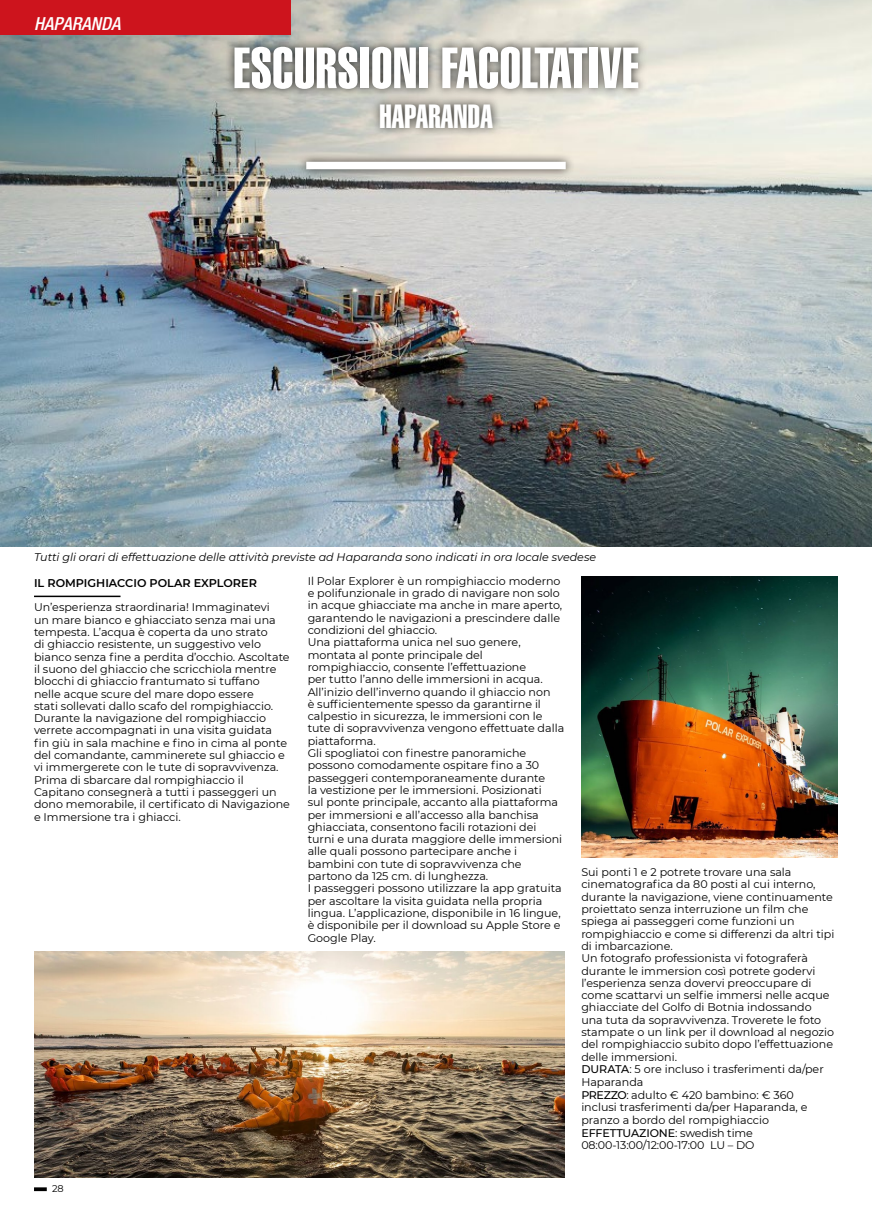
<style>
.page{position:relative;width:872px;height:1212px;background:#fff}
.page>*{position:absolute;margin:0;border:0;box-sizing:border-box;transform-origin:0 0}
.t1{font:57px "Helvetica LT Std Extra Comp";letter-spacing:.01em;color:#fff}
.t2{font:33px "Helvetica LT Std Extra Comp";letter-spacing:.01em;color:#fff}
.t3{font:italic 500 condensed 18px "Helvetica Neue LT Std";color:#fff}
.t4{font:600 11.25px "Montserrat";color:#000}
.t5{font:11.1px/12.3px "Montserrat";color:#000}
.t6{font:italic 11.1px "Montserrat";color:#000}
.t7{font:9.75px "Montserrat";color:#000}
.s1{font-weight:500}
</style>
<div class="page">
<svg style="left:34px;top:1187px;width:13px;height:4px"></svg>
<img style="left:0;top:0;width:872px;height:546px">
<hr style="left:34px;top:596px;width:86px;height:1px;background:#000">
<div style="left:0;top:0;width:291px;height:34px;background:#cd141d"></div>
<div style="left:224px;top:37px;width:423px;height:142px;background:#000;opacity:.75"></div>
<div style="left:306px;top:162px;width:260px;height:7px;background:#fff"></div>
<img style="left:34px;top:952px;width:530px;height:226px">
<img style="left:581px;top:576px;width:257px;height:281px">
<h3 class="t3" style="left:34px;top:13px;width:88px">HAPARANDA</h3>
<h1 class="t1" style="left:233px;top:34px;width:407px">ESCURSIONI FACOLTATIVE</h1>
<h2 class="t2" style="left:379px;top:96px;width:115px">HAPARANDA</h2>
<p class="t6" style="left:34px;top:550px;width:563px">Tutti gli orari di effettuazione delle attività previste ad Haparanda sono indicati in ora locale svedese</p>
<p class="t4" style="left:34px;top:575px;width:224px">IL ROMPIGHIACCIO POLAR EXPLORER</p>
<p class="t5" style="left:34px;top:601px;width:257px">Un’esperienza straordinaria! Immaginatevi<br>un mare bianco e ghiacciato senza mai una tempesta. L’acqua è coperta da uno strato<br>di ghiaccio resistente, un suggestivo velo bianco senza fine a perdita d’occhio. Ascoltate il suono del ghiaccio che scricchiola mentre blocchi di ghiaccio frantumato si tuffano<br>nelle acque scure del mare dopo essere<br>stati sollevati dallo scafo del rompighiaccio.<br>Durante la navigazione del rompighiaccio verrete accompagnati in una visita guidata fin giù in sala machine e fino in cima al ponte del comandante, camminerete sul ghiaccio e vi immergerete con le tute di sopravvivenza.<br>Prima di sbarcare dal rompighiaccio il Capitano consegnerà a tutti i passeggeri un dono memorabile, il certificato di Navigazione e Immersione tra i ghiacci.</p>
<p class="t5" style="left:308px;top:574px;width:258px">Il Polar Explorer è un rompighiaccio moderno e polifunzionale in grado di navigare non solo in acque ghiacciate ma anche in mare aperto, garantendo le navigazioni a prescindere dalle condizioni del ghiaccio.<br>Una piattaforma unica nel suo genere, montata al ponte principale del rompighiaccio, consente l’effettuazione<br>per tutto l’anno delle immersioni in acqua.<br>All’inizio dell’inverno quando il ghiaccio non<br>è sufficientemente spesso da garantirne il calpestio in sicurezza, le immersioni con le tute di sopravvivenza vengono effettuate dalla piattaforma.<br>Gli spogliatoi con finestre panoramiche possono comodamente ospitare fino a 30 passeggeri contemporaneamente durante<br>la vestizione per le immersioni. Posizionati<br>sul ponte principale, accanto alla piattaforma per immersioni e all’accesso alla banchisa ghiacciata, consentono facili rotazioni dei turni e una durata maggiore delle immersioni alle quali possono partecipare anche i bambini con tute di sopravvivenza che partono da 125 cm. di lunghezza.<br>I passeggeri possono utilizzare la app gratuita per ascoltare la visita guidata nella propria lingua. L’applicazione, disponibile in 16 lingue, è disponibile per il download su Apple Store e Google Play.</p>
<p class="t7" style="left:52px;top:1182px;width:13px">28</p>
<p class="t5" style="left:581px;top:865px;width:254px">Sui ponti 1 e 2 potrete trovare una sala cinematografica da 80 posti al cui interno, durante la navigazione, viene continuamente proiettato senza interruzione un film che spiega ai passeggeri come funzioni un rompighiaccio e come si differenzi da altri tipi di imbarcazione.<br>Un fotografo professionista vi fotograferà durante le immersion così potrete godervi l’esperienza senza dovervi preoccupare di come scattarvi un selfie immersi nelle acque ghiacciate del Golfo di Botnia indossando una tuta da sopravvivenza. Troverete le foto stampate o un link per il download al negozio del rompighiaccio subito dopo l’effettuazione delle immersioni.<br><span class="s1">DURATA</span>: 5 ore incluso i trasferimenti da/per Haparanda<br><span class="s1">PREZZO</span>: adulto € 420 bambino: € 360<br>inclusi trasferimenti da/per Haparanda, e pranzo a bordo del rompighiaccio <span class="s1">EFFETTUAZIONE</span>: swedish time 08:00-13:00/12:00-17:00 LU – DO</p>
</div>
